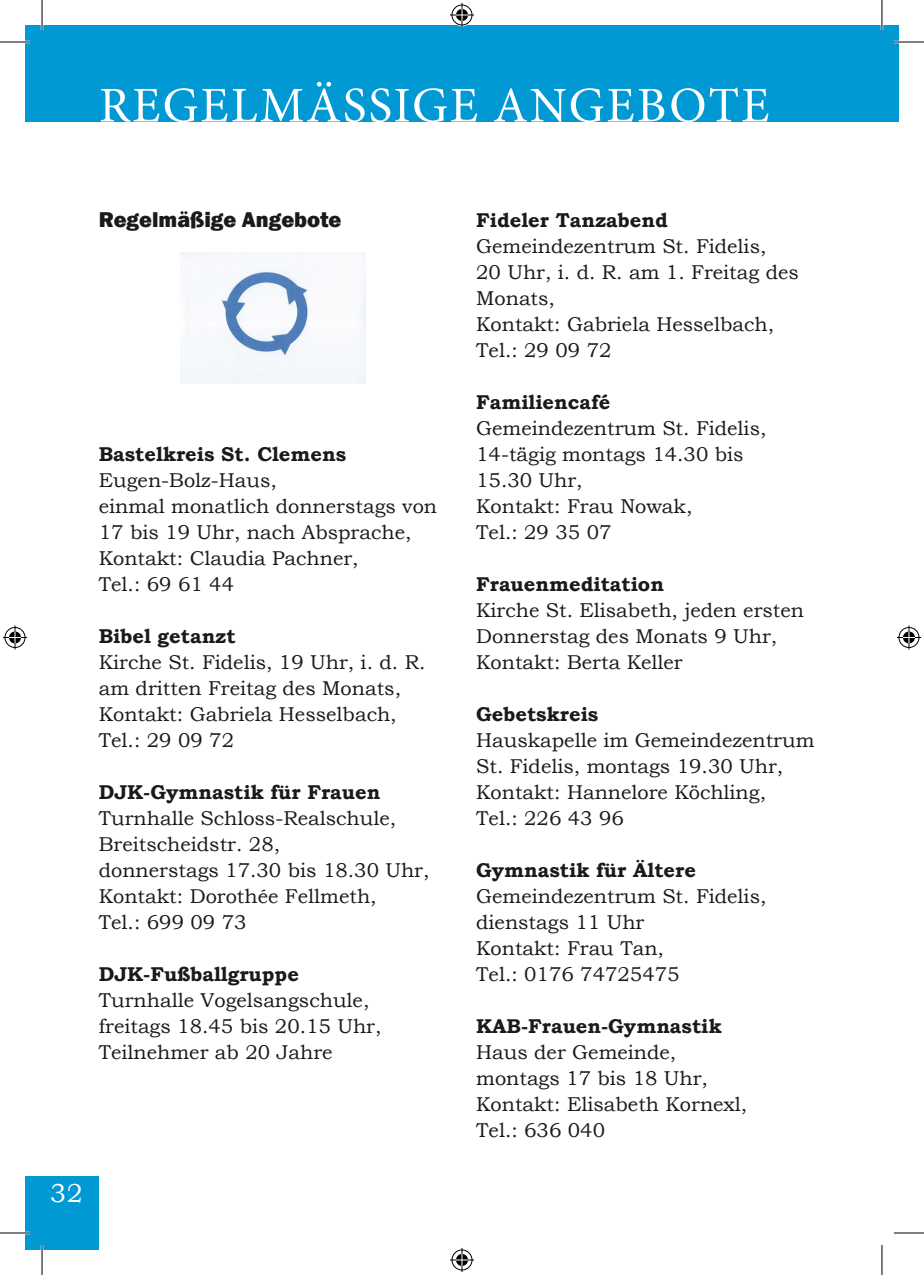
<style>
.page{position:relative;width:924px;height:1275px;background:#fff}
.page>*{position:absolute;margin:0;border:0;box-sizing:border-box;transform-origin:0 0}
.t1{font:50px "Minion Pro";letter-spacing:.04em;color:#fff}
.t2{font:26px "Bookman Old Style";color:#fff}
.Fließtext_fett{font:800 22px "Franklin Gothic";color:#191b1b}
.Fließtext_fett-2{font:20px/26px "Bookman Old Style";color:#191b1b}
.Fließtext_fett-3{font:700 20px "Bookman Old Style";color:#191b1b}
</style>
<div class="page">
<div style="left:25px;top:1176px;width:74px;height:74px;background:#0099d4"></div>
<div style="left:25px;top:25px;width:856px;height:96px;background:#0099d4"></div>
<div style="left:881px;top:25px;width:17px;height:96px;background:#0099d4"></div>
<img style="left:181px;top:253px;width:184px;height:130px">
<hr style="left:0;top:41px;width:30px;height:2px;background:#fff">
<hr style="left:893px;top:41px;width:30px;height:2px;background:#fff">
<hr style="left:0;top:1231px;width:30px;height:3px;background:#fff">
<hr style="left:41px;top:0;width:2px;height:30px;background:#fff">
<hr style="left:41px;top:1245px;width:2px;height:30px;background:#fff">
<hr style="left:880px;top:0;width:2px;height:30px;background:#fff">
<hr style="left:0;top:42px;width:30px;height:1px;background:#000">
<hr style="left:893px;top:42px;width:30px;height:1px;background:#000">
<hr style="left:0;top:1232px;width:30px;height:1px;background:#000">
<hr style="left:893px;top:1232px;width:30px;height:1px;background:#000">
<hr style="left:42px;top:0;width:1px;height:30px;background:#000">
<hr style="left:42px;top:1245px;width:1px;height:30px;background:#000">
<hr style="left:881px;top:0;width:1px;height:30px;background:#000">
<hr style="left:881px;top:1245px;width:1px;height:30px;background:#000">
<svg style="left:450px;top:3px;width:24px;height:24px"></svg>
<svg style="left:450px;top:1248px;width:24px;height:24px"></svg>
<svg style="left:3px;top:625px;width:24px;height:24px"></svg>
<svg style="left:897px;top:625px;width:23px;height:24px"></svg>
<h1 class="t1" style="left:99px;top:72px;width:671px">REGELMÄSSIGE ANGEBOTE</h1>
<p class="Fließtext_fett" style="left:99px;top:205px;width:244px">Regelmäßige Angebote</p>
<p class="Fließtext_fett-3" style="left:99px;top:439px;width:249px">Bastelkreis St. Clemens</p>
<p class="Fließtext_fett-2" style="left:99px;top:467px;width:180px">Eugen-Bolz-Haus,</p>
<p class="Fließtext_fett-2" style="left:99px;top:493px;width:340px">einmal monatlich donnerstags von<br>17 bis 19 Uhr, nach Absprache,</p>
<p class="Fließtext_fett-2" style="left:99px;top:545px;width:261px">Kontakt: Claudia Pachner,</p>
<p class="Fließtext_fett-2" style="left:99px;top:571px;width:137px">Tel.: 69 61 44</p>
<p class="Fließtext_fett-3" style="left:99px;top:621px;width:138px">Bibel getanzt</p>
<p class="Fließtext_fett-2" style="left:99px;top:649px;width:328px">Kirche St. Fidelis, 19 Uhr, i. d. R. am dritten Freitag des Monats,</p>
<p class="Fließtext_fett-2" style="left:99px;top:701px;width:299px">Kontakt: Gabriela Hesselbach,</p>
<p class="Fließtext_fett-2" style="left:99px;top:727px;width:137px">Tel.: 29 09 72</p>
<p class="Fließtext_fett-3" style="left:99px;top:777px;width:283px">DJK-Gymnastik für Frauen</p>
<p class="Fließtext_fett-2" style="left:99px;top:805px;width:299px">Turnhalle Schloss-Realschule,<br>Breitscheidstr. 28,</p>
<p class="Fließtext_fett-2" style="left:99px;top:857px;width:332px">donnerstags 17.30 bis 18.30 Uhr,<br>Kontakt: Dorothée Fellmeth,</p>
<p class="Fließtext_fett-2" style="left:99px;top:909px;width:149px">Tel.: 699 09 73</p>
<p class="Fließtext_fett-3" style="left:99px;top:959px;width:202px">DJK-Fußballgruppe</p>
<p class="Fließtext_fett-2" style="left:99px;top:987px;width:272px">Turnhalle Vogelsangschule,</p>
<p class="Fließtext_fett-2" style="left:99px;top:1013px;width:284px">freitags 18.45 bis 20.15 Uhr,</p>
<p class="Fließtext_fett-2" style="left:99px;top:1039px;width:235px">Teilnehmer ab 20 Jahre</p>
<h2 class="t2" style="left:50px;top:1176px;width:34px">32</h2>
<p class="Fließtext_fett-3" style="left:476px;top:205px;width:193px">Fideler Tanzabend</p>
<p class="Fließtext_fett-2" style="left:476px;top:233px;width:291px">Gemeindezentrum St. Fidelis,</p>
<p class="Fließtext_fett-2" style="left:476px;top:259px;width:324px">20 Uhr, i. d. R. am 1. Freitag des<br>Monats,</p>
<p class="Fließtext_fett-2" style="left:476px;top:311px;width:299px">Kontakt: Gabriela Hesselbach,</p>
<p class="Fließtext_fett-2" style="left:476px;top:337px;width:137px">Tel.: 29 09 72</p>
<p class="Fließtext_fett-3" style="left:476px;top:387px;width:135px">Familiencafé</p>
<p class="Fließtext_fett-2" style="left:476px;top:415px;width:291px">Gemeindezentrum St. Fidelis,<br>14-tägig montags 14.30 bis</p>
<p class="Fließtext_fett-2" style="left:476px;top:467px;width:108px">15.30 Uhr,</p>
<p class="Fließtext_fett-2" style="left:476px;top:493px;width:217px">Kontakt: Frau Nowak,</p>
<p class="Fließtext_fett-2" style="left:476px;top:519px;width:137px">Tel.: 29 35 07</p>
<p class="Fließtext_fett-3" style="left:476px;top:569px;width:189px">Frauenmeditation</p>
<p class="Fließtext_fett-2" style="left:476px;top:597px;width:329px">Kirche St. Elisabeth, jeden ersten<br>Donnerstag des Monats 9 Uhr,</p>
<p class="Fließtext_fett-2" style="left:476px;top:649px;width:208px">Kontakt: Berta Keller</p>
<p class="Fließtext_fett-3" style="left:476px;top:699px;width:123px">Gebetskreis</p>
<p class="Fließtext_fett-2" style="left:476px;top:727px;width:339px">Hauskapelle im Gemeindezentrum<br>St. Fidelis, montags 19.30 Uhr,</p>
<p class="Fließtext_fett-2" style="left:476px;top:779px;width:291px">Kontakt: Hannelore Köchling,</p>
<p class="Fließtext_fett-2" style="left:476px;top:805px;width:149px">Tel.: 226 43 96</p>
<p class="Fließtext_fett-3" style="left:476px;top:855px;width:221px">Gymnastik für Ältere</p>
<p class="Fließtext_fett-2" style="left:476px;top:883px;width:291px">Gemeindezentrum St. Fidelis, dienstags 11 Uhr</p>
<p class="Fließtext_fett-2" style="left:476px;top:935px;width:189px">Kontakt: Frau Tan,</p>
<p class="Fließtext_fett-2" style="left:476px;top:961px;width:205px">Tel.: 0176 74725475</p>
<p class="Fließtext_fett-3" style="left:476px;top:1011px;width:247px">KAB-Frauen-Gymnastik</p>
<p class="Fließtext_fett-2" style="left:476px;top:1039px;width:201px">Haus der Gemeinde,</p>
<p class="Fließtext_fett-2" style="left:476px;top:1065px;width:233px">montags 17 bis 18 Uhr,</p>
<p class="Fließtext_fett-2" style="left:476px;top:1091px;width:272px">Kontakt: Elisabeth Kornexl,</p>
<p class="Fließtext_fett-2" style="left:476px;top:1117px;width:130px">Tel.: 636 040</p>
</div>
